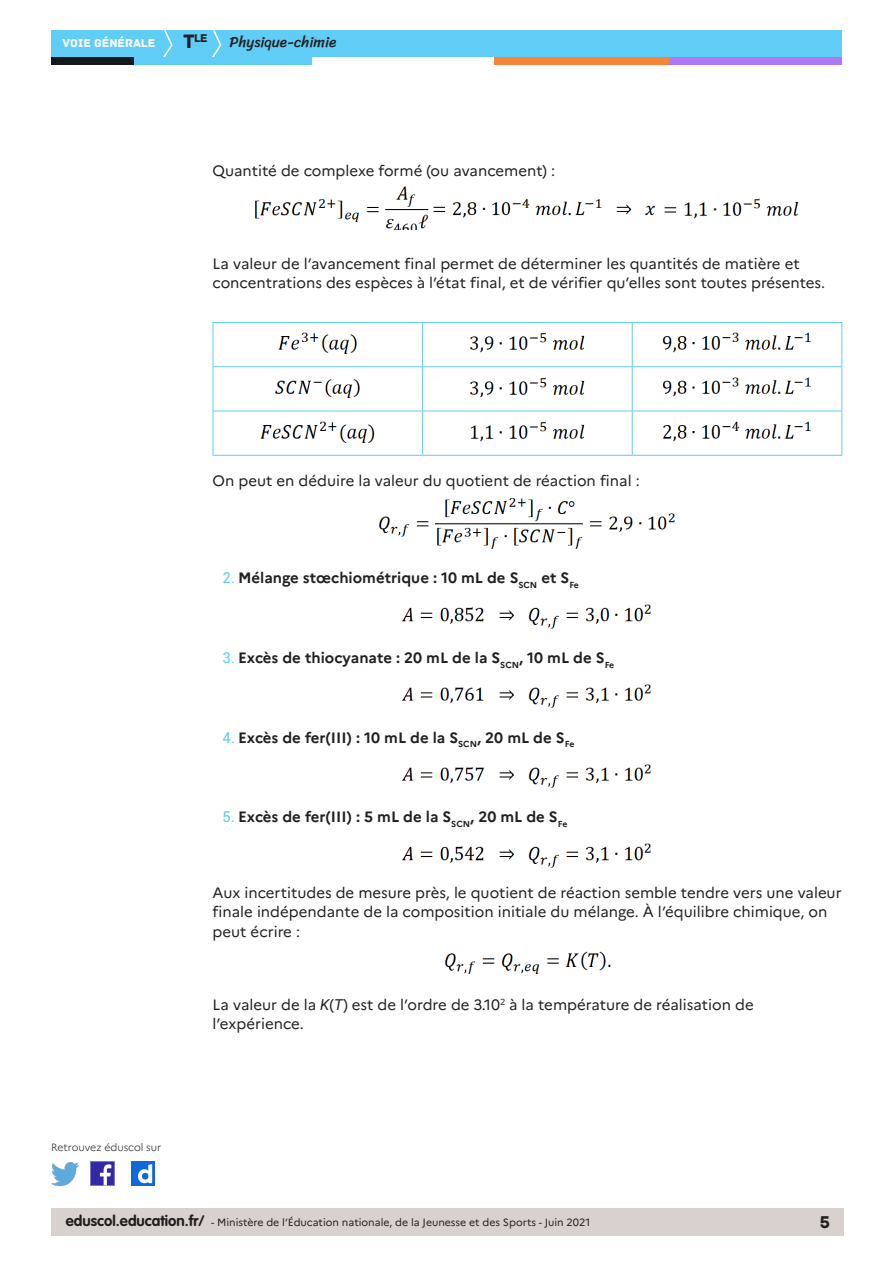
<style>
.page{position:relative;width:893px;height:1263px;background:#fff}
.page>*{position:absolute;margin:0;border:0;box-sizing:border-box;transform-origin:0 0}
.t1{font:18px "Archive";color:#231f20}
.Texte_courant{font:15px/19.5px "Marianne";color:#231f20}
.t2{font:700 15px "Marianne";color:#231f20}
.t3{font:15px "Sriracha";color:#231f20}
.t4{font:12px "Archive";color:#fff}
.t5{font:11.85px "Archive";color:#231f20}
.t6{font:10.5px "Marianne";color:#231f20}
.t7{font:300 10.5px "Marianne";color:#231f20}
.s1{font-size:20.4px}
.s2{font-family:"Roboto";font-weight:400;color:#5fcdf5}
.s3{font-family:"Roboto";font-style:italic}
.s4{font-family:"VAG Rounded Std";font-weight:700;font-size:15px}
</style>
<div class="page">
<div style="left:51px;top:1209px;width:792px;height:27px;background:#d8d1ce"></div>
<div style="left:51px;top:30px;width:791px;height:27px;background:#5fcdf5"></div>
<svg style="left:163px;top:30px;width:10px;height:27px"></svg>
<svg style="left:212px;top:30px;width:10px;height:27px"></svg>
<div style="left:133px;top:57px;width:179px;height:8px;background:#5fcdf5"></div>
<div style="left:51px;top:57px;width:82px;height:8px;background:#141a1c"></div>
<div style="left:667px;top:57px;width:175px;height:8px;background:#b078f2"></div>
<div style="left:494px;top:57px;width:175px;height:8px;background:#f48437"></div>
<img style="left:91px;top:1162px;width:23px;height:23px">
<img style="left:51px;top:1163px;width:28px;height:22px">
<img style="left:132px;top:1162px;width:22px;height:23px">
<img style="left:254px;top:186px;width:175px;height:44px">
<img style="left:433px;top:199px;width:223px;height:19px">
<img style="left:664px;top:198px;width:135px;height:21px">
<svg style="left:214px;top:323px;width:627px;height:132px"></svg>
<hr style="left:422px;top:323px;width:1px;height:43px;background:#5fcdf5">
<hr style="left:632px;top:323px;width:1px;height:43px;background:#5fcdf5">
<hr style="left:213px;top:366px;width:210px;height:1px;background:#5fcdf5">
<hr style="left:423px;top:366px;width:209px;height:1px;background:#5fcdf5">
<hr style="left:422px;top:367px;width:1px;height:44px;background:#5fcdf5">
<hr style="left:632px;top:366px;width:210px;height:1px;background:#5fcdf5">
<hr style="left:632px;top:367px;width:1px;height:44px;background:#5fcdf5">
<hr style="left:213px;top:411px;width:210px;height:1px;background:#5fcdf5">
<hr style="left:423px;top:411px;width:209px;height:1px;background:#5fcdf5">
<hr style="left:422px;top:411px;width:1px;height:44px;background:#5fcdf5">
<hr style="left:632px;top:411px;width:210px;height:1px;background:#5fcdf5">
<hr style="left:632px;top:411px;width:1px;height:44px;background:#5fcdf5">
<hr style="left:213px;top:322px;width:210px;height:1px;background:#5fcdf5">
<hr style="left:213px;top:323px;width:1px;height:43px;background:#5fcdf5">
<hr style="left:423px;top:322px;width:209px;height:1px;background:#5fcdf5">
<hr style="left:632px;top:322px;width:210px;height:1px;background:#5fcdf5">
<hr style="left:841px;top:323px;width:1px;height:43px;background:#5fcdf5">
<hr style="left:213px;top:367px;width:1px;height:44px;background:#5fcdf5">
<hr style="left:841px;top:367px;width:1px;height:44px;background:#5fcdf5">
<hr style="left:213px;top:411px;width:1px;height:44px;background:#5fcdf5">
<hr style="left:841px;top:411px;width:1px;height:44px;background:#5fcdf5">
<hr style="left:213px;top:455px;width:210px;height:1px;background:#5fcdf5">
<hr style="left:423px;top:455px;width:209px;height:1px;background:#5fcdf5">
<hr style="left:632px;top:455px;width:210px;height:1px;background:#5fcdf5">
<img style="left:278px;top:331px;width:79px;height:22px">
<img style="left:470px;top:331px;width:115px;height:23px">
<img style="left:662px;top:331px;width:150px;height:22px">
<img style="left:275px;top:375px;width:85px;height:23px">
<img style="left:470px;top:375px;width:115px;height:23px">
<img style="left:662px;top:375px;width:150px;height:23px">
<img style="left:261px;top:419px;width:114px;height:23px">
<img style="left:470px;top:419px;width:115px;height:23px">
<img style="left:662px;top:419px;width:150px;height:23px">
<img style="left:379px;top:498px;width:296px;height:51px">
<img style="left:402px;top:604px;width:249px;height:25px">
<img style="left:402px;top:684px;width:249px;height:24px">
<img style="left:402px;top:764px;width:249px;height:24px">
<img style="left:402px;top:843px;width:249px;height:25px">
<img style="left:445px;top:951px;width:166px;height:22px">
<p class="t5" style="left:183px;top:31px;width:26px"><span class="s1">T</span>le</p>
<p class="t4" style="left:63px;top:36px;width:94px">VOIE GÉNÉRALE</p>
<p class="t3" style="left:230px;top:33px;width:108px">Physique-chimie</p>
<p class="Texte_courant" style="left:213px;top:161px;width:344px">Quantité de complexe formé (ou avancement) :</p>
<p class="Texte_courant" style="left:213px;top:253px;width:614px">La valeur de l’avancement final permet de déterminer les quantités de matière et concentrations des espèces à l’état final, et de vérifier qu’elles sont toutes présentes.</p>
<p class="Texte_courant" style="left:213px;top:471px;width:429px">On peut en déduire la valeur du quotient de réaction final :</p>
<p class="t2" style="left:223px;top:568px;width:358px"><span class="s2">2.</span> Mélange stœchiométrique : 10 mL de S<sub>SCN</sub> et S<sub>Fe</sub></p>
<p class="t2" style="left:223px;top:648px;width:393px"><span class="s2">3.</span> Excès de thiocyanate : 20 mL de la S<sub>SCN</sub>, 10 mL de S<sub>Fe</sub></p>
<p class="t2" style="left:223px;top:728px;width:353px"><span class="s2">4.</span> Excès de fer(III) : 10 mL de la S<sub>SCN</sub>, 20 mL de S<sub>Fe</sub></p>
<p class="t2" style="left:223px;top:808px;width:346px"><span class="s2">5.</span> Excès de fer(III) : 5 mL de la S<sub>SCN</sub>, 20 mL de S<sub>Fe</sub></p>
<p class="Texte_courant" style="left:213px;top:883px;width:630px">Aux incertitudes de mesure près, le quotient de réaction semble tendre vers une valeur finale indépendante de la composition initiale du mélange. À l’équilibre chimique, on peut écrire :</p>
<p class="t7" style="left:51px;top:1141px;width:112px">Retrouvez éduscol sur</p>
<p class="Texte_courant" style="left:213px;top:995px;width:543px">La valeur de la <span class="s3">K</span>(<span class="s3">T</span>) est de l’ordre de 3.10<sup>2</sup> à la température de réalisation de l’expérience.</p>
<p class="t6" style="left:66px;top:1216px;width:526px"><span class="s4">eduscol.education.fr/</span> - Ministère de l’Éducation nationale, de la Jeunesse et des Sports - Juin 2021</p>
<p class="t1" style="left:820px;top:1211px;width:12px">5</p>
</div>
